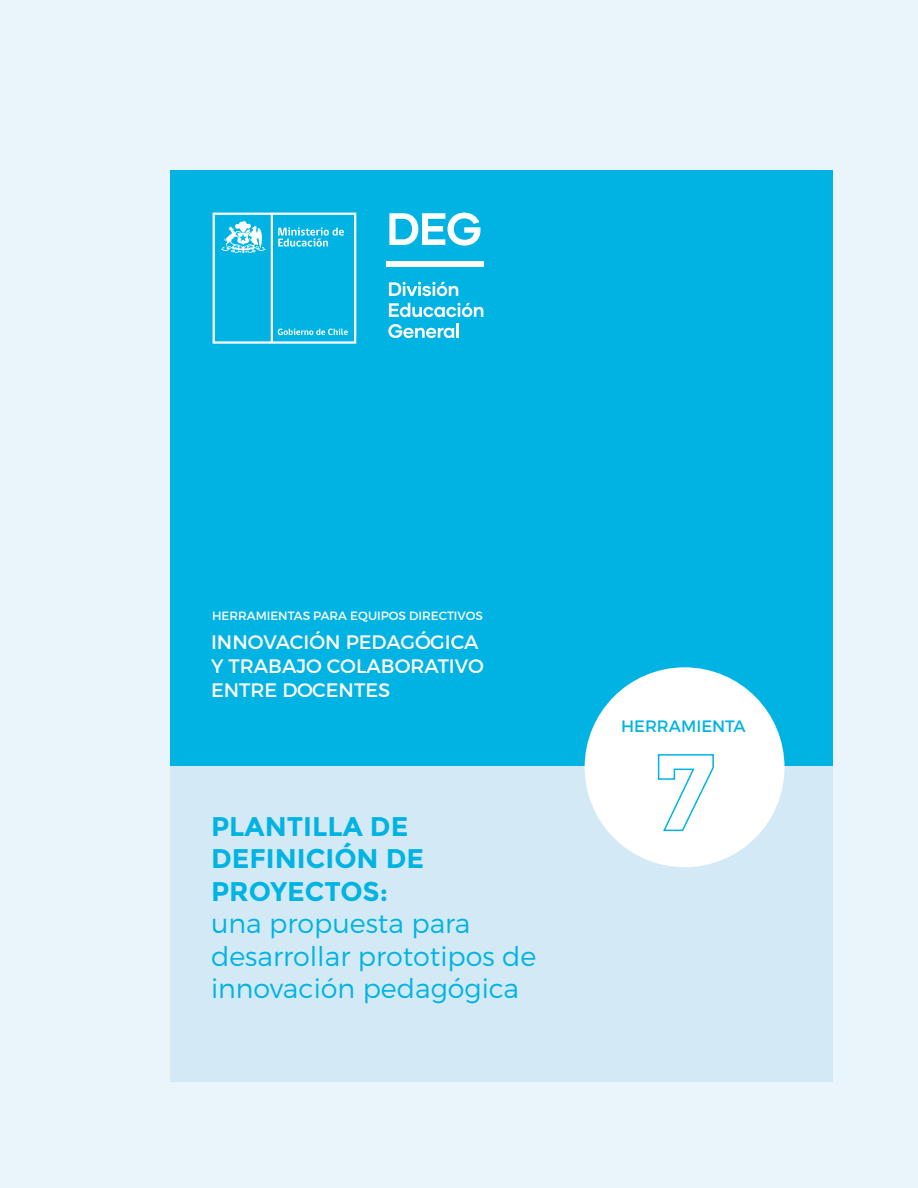
<style>
.page{position:relative;width:918px;height:1188px;background:#eaf4fb}
.page>*{position:absolute;margin:0;border:0;box-sizing:border-box;transform-origin:0 0}
.t1{font:300 27px/32.4px "Montserrat";color:#00b3e3}
.t2{font:700 27px/32.4px "Montserrat";color:#00b3e3}
.t3{font:19.5px/24px "Montserrat";color:#fff}
.t4{font:16.5px "Montserrat";color:#00b3e3}
.t5{font:12px "Montserrat";color:#fff}
</style>
<div class="page">
<div style="left:170px;top:170px;width:663px;height:912px;background:#00b3e3"></div>
<div style="left:170px;top:766px;width:663px;height:316px;background:#d3eaf6"></div>
<div style="left:386px;top:261px;width:44px;height:6px;background:#fff"></div>
<div style="left:430px;top:261px;width:53px;height:6px;background:#fff"></div>
<svg style="left:389px;top:213px;width:91px;height:33px"></svg>
<svg style="left:389px;top:282px;width:69px;height:14px"></svg>
<svg style="left:389px;top:303px;width:94px;height:14px"></svg>
<svg style="left:388px;top:324px;width:66px;height:14px"></svg>
<hr style="left:456px;top:324px;width:3px;height:14px;background:#fff">
<svg style="left:213px;top:213px;width:143px;height:131px"></svg>
<div style="left:585px;top:667px;width:199px;height:200px;background:#fff;border-radius:50%"></div>
<svg style="left:657px;top:754px;width:57px;height:78px"></svg>
<p class="t5" style="left:212px;top:609px;width:272px">HERRAMIENTAS PARA EQUIPOS DIRECTIVOS</p>
<p class="t3" style="left:211px;top:630px;width:275px">INNOVACIÓN PEDAGÓGICA<br>Y TRABAJO COLABORATIVO<br>ENTRE DOCENTES</p>
<p class="t2" style="left:211px;top:810px;width:215px">PLANTILLA DE<br>DEFINICIÓN DE<br>PROYECTOS:</p>
<p class="t1" style="left:211px;top:907px;width:327px">una propuesta para desarrollar prototipos de innovación pedagógica</p>
<p class="t4" style="left:621px;top:716px;width:126px">HERRAMIENTA</p>
</div>
